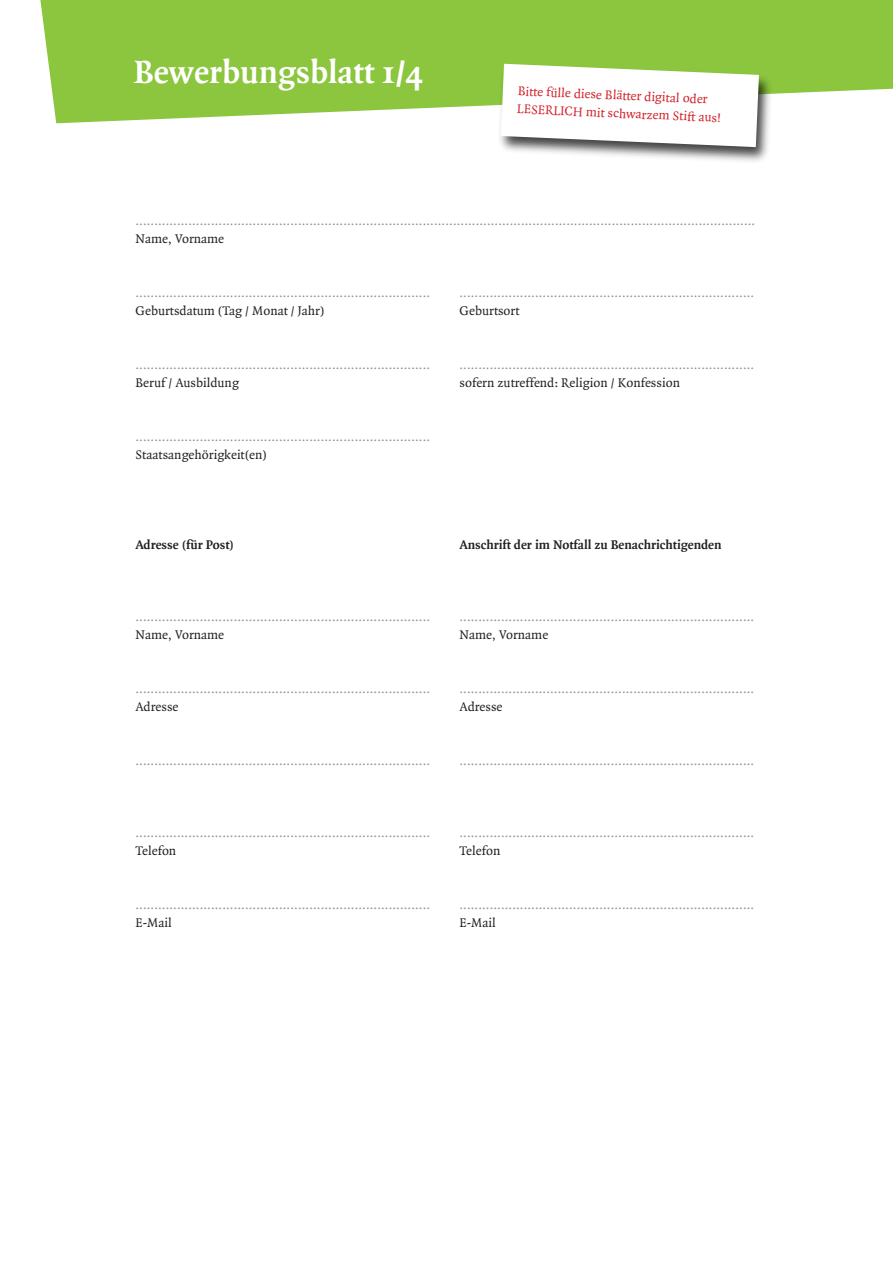
<style>
.page{position:relative;width:893px;height:1263px;background:#fff}
.page>*{position:absolute;margin:0;border:0;box-sizing:border-box;transform-origin:0 0}
.t1{font:700 34.5px "Quadraat";color:#fff}
.t2{font:13.5px "Quadraat";color:#939598}
.t3{font:13.5px "Quadraat";color:#231f20}
.t4{font:13.5px/18.1px "Quadraat";color:#d1232a}
.t5{font:700 13.5px "Quadraat";color:#231f20}
</style>
<div class="page">
<svg style="left:40px;top:0;width:853px;height:123px;background:#96cb51"></svg>
<img style="left:493px;top:57px;width:285px;height:104px">
<svg style="left:501px;top:64px;width:258px;height:83px"></svg>
<h1 class="t1" style="left:134px;top:51px;width:290px">Bewerbungsblatt 1/4</h1>
<p class="t4" style="left:518px;top:82px;width:205px;rotate:2deg">Bitte fülle diese Blätter digital oder<br>LESERLICH mit schwarzem Stift aus!</p>
<p class="t2" style="left:135px;top:212px;width:621px">....................................................................................................................................................................</p>
<p class="t3" style="left:135px;top:230px;width:90px">Name, Vorname</p>
<p class="t2" style="left:135px;top:284px;width:296px">..............................................................................</p>
<p class="t2" style="left:459px;top:284px;width:296px">..............................................................................</p>
<p class="t3" style="left:135px;top:302px;width:191px">Geburtsdatum (Tag / Monat / Jahr)</p>
<p class="t3" style="left:459px;top:302px;width:62px">Geburtsort</p>
<p class="t2" style="left:135px;top:356px;width:296px">..............................................................................</p>
<p class="t2" style="left:459px;top:356px;width:296px">..............................................................................</p>
<p class="t3" style="left:135px;top:374px;width:105px">Beruf / Ausbildung</p>
<p class="t3" style="left:459px;top:374px;width:222px">sofern zutreffend: Religion / Konfession</p>
<p class="t2" style="left:135px;top:428px;width:296px">..............................................................................</p>
<p class="t3" style="left:135px;top:446px;width:133px">Staatsangehörigkeit(en)</p>
<p class="t5" style="left:135px;top:536px;width:100px">Adresse (für Post)</p>
<p class="t5" style="left:459px;top:536px;width:264px">Anschrift der im Notfall zu Benachrichtigenden</p>
<p class="t2" style="left:135px;top:608px;width:296px">..............................................................................</p>
<p class="t2" style="left:459px;top:608px;width:296px">..............................................................................</p>
<p class="t3" style="left:135px;top:626px;width:90px">Name, Vorname</p>
<p class="t3" style="left:459px;top:626px;width:90px">Name, Vorname</p>
<p class="t2" style="left:135px;top:680px;width:296px">..............................................................................</p>
<p class="t2" style="left:459px;top:680px;width:296px">..............................................................................</p>
<p class="t3" style="left:135px;top:698px;width:45px">Adresse</p>
<p class="t3" style="left:459px;top:698px;width:45px">Adresse</p>
<p class="t2" style="left:135px;top:752px;width:296px">..............................................................................</p>
<p class="t2" style="left:459px;top:752px;width:296px">..............................................................................</p>
<p class="t2" style="left:135px;top:824px;width:296px">..............................................................................</p>
<p class="t2" style="left:459px;top:824px;width:296px">..............................................................................</p>
<p class="t3" style="left:135px;top:842px;width:42px">Telefon</p>
<p class="t3" style="left:459px;top:842px;width:42px">Telefon</p>
<p class="t2" style="left:135px;top:896px;width:296px">..............................................................................</p>
<p class="t2" style="left:459px;top:896px;width:296px">..............................................................................</p>
<p class="t3" style="left:135px;top:914px;width:38px">E-Mail</p>
<p class="t3" style="left:459px;top:914px;width:38px">E-Mail</p>
</div>
